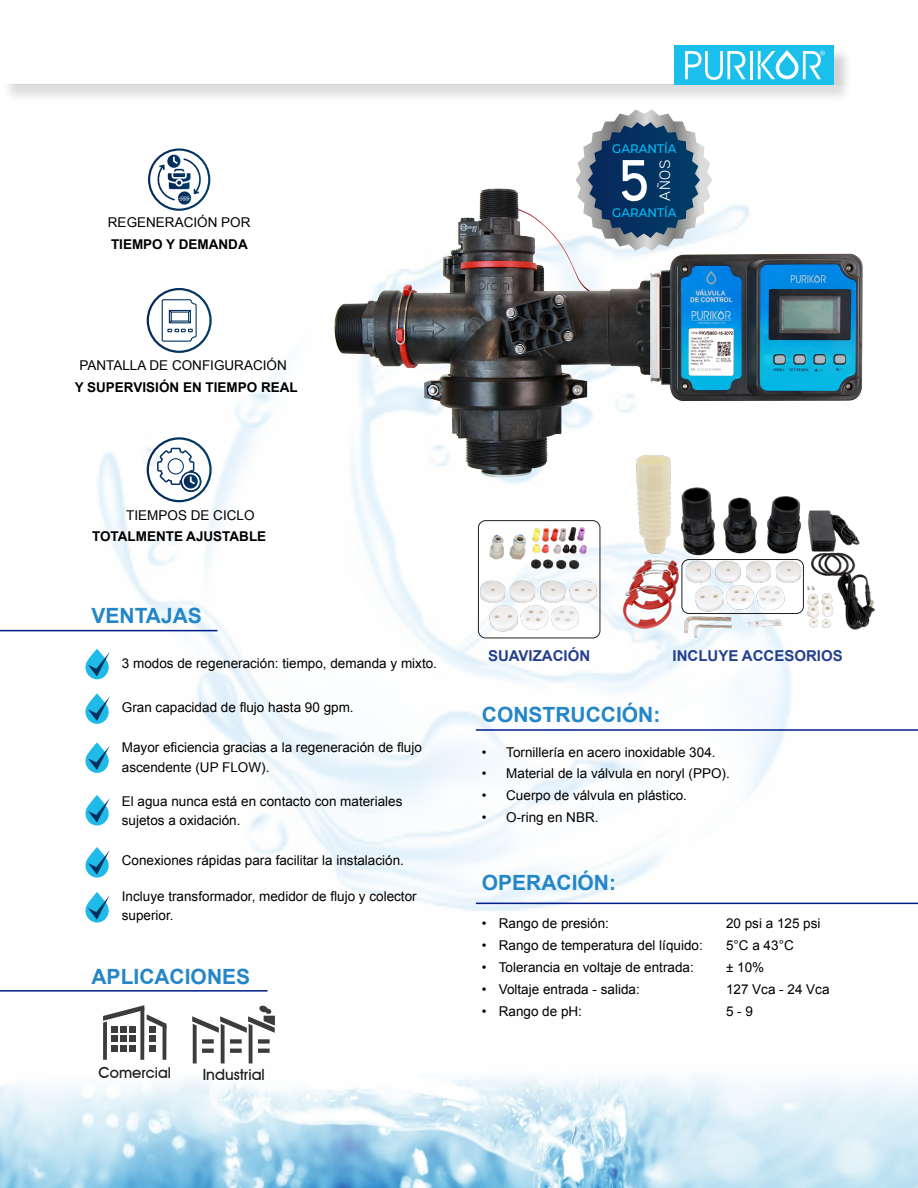
<style>
.page{position:relative;width:918px;height:1188px;background:#fff}
.page>*{position:absolute;margin:0;border:0;box-sizing:border-box;transform-origin:0 0}
.t1{font:600 58.5px "Aaux Next";color:#fff;scale:.96 1}
.H2_-_BLUE{font:700 21px "Arial";color:#2486c7}
.t2{font:500 15.45px "Avant Garde IT Cby BT";color:#1d1d1b}
.t3{font:500 15.15px "Avant Garde IT Cby BT";color:#1d1d1b}
.t4{font:700 15px "Arial";color:#253f8e}
.t5{font:15px "Aaux Next";color:#fff;scale:1.04 1}
.Párrafo{font:13.5px/19.5px "Arial";color:#000}
.H3_-_BLACK_BOLD_VENTAJAS{font:700 13.5px "Arial";color:#000}
.H3_-_BLACK_LIGHT_VENTAJAS{font:13.5px "Arial";color:#000}
.t6{font:500 12.45px "Montserrat";color:#00c2ff;scale:.96 1}
</style>
<div class="page">
<div style="left:2px;top:47px;width:850px;height:56px;background:#231f20;opacity:.2"></div>
<div style="left:0;top:45px;width:833px;height:39px;background:#fff"></div>
<div style="left:674px;top:45px;width:159px;height:40px;background:#1ac0eb"></div>
<svg style="left:685px;top:51px;width:60px;height:29px"></svg>
<hr style="left:750px;top:51px;width:3px;height:28px;background:#fff">
<svg style="left:758px;top:50px;width:67px;height:29px"></svg>
<img style="left:0;top:85px;width:912px;height:829px">
<img style="left:0;top:1023px;width:918px;height:165px">
<hr style="left:0;top:630px;width:218px;height:1px;background:#001c88">
<hr style="left:0;top:990px;width:268px;height:2px;background:#001c88">
<hr style="left:476px;top:903px;width:442px;height:1px;background:#001c88">
<hr style="left:476px;top:729px;width:442px;height:2px;background:#001c88">
<img style="left:316px;top:162px;width:562px;height:317px">
<svg style="left:575px;top:109px;width:138px;height:143px"></svg>
<svg style="left:86px;top:649px;width:24px;height:30px"></svg>
<svg style="left:86px;top:693px;width:24px;height:31px"></svg>
<svg style="left:86px;top:742px;width:24px;height:31px"></svg>
<svg style="left:86px;top:795px;width:24px;height:31px"></svg>
<svg style="left:86px;top:847px;width:24px;height:31px"></svg>
<svg style="left:86px;top:892px;width:24px;height:31px"></svg>
<div style="left:148px;top:148px;width:62px;height:63px;border:2px solid #fff;border-radius:50%"></div>
<svg style="left:178px;top:191px;width:13px;height:14px"></svg>
<svg style="left:156px;top:155px;width:46px;height:46px"></svg>
<div style="left:147px;top:288px;width:65px;height:65px;border:2px solid #fff;border-radius:50%"></div>
<svg style="left:161px;top:299px;width:36px;height:43px"></svg>
<div style="left:147px;top:437px;width:65px;height:65px;border:2px solid #fff;border-radius:50%"></div>
<svg style="left:156px;top:447px;width:46px;height:46px"></svg>
<svg style="left:103px;top:1005px;width:63px;height:55px"></svg>
<div style="left:149px;top:1045px;width:6px;height:7px;background:#3c3c3b"></div>
<svg style="left:192px;top:1005px;width:83px;height:58px"></svg>
<svg style="left:258px;top:1049px;width:12px;height:4px"></svg>
<img style="left:478px;top:520px;width:123px;height:53px">
<div style="left:478px;top:520px;width:122px;height:118px;border:1px solid #231f20;border-radius:7px"></div>
<img style="left:479px;top:573px;width:122px;height:62px">
<img style="left:620px;top:428px;width:260px;height:261px">
<div style="left:682px;top:559px;width:122px;height:55px;border:1px solid #231f20;border-radius:7px"></div>
<p class="H3_-_BLACK_LIGHT_VENTAJAS" style="left:108px;top:213px;width:144px">REGENERACIÓN POR</p>
<p class="H3_-_BLACK_BOLD_VENTAJAS" style="left:111px;top:235px;width:138px">TIEMPO Y DEMANDA</p>
<p class="H3_-_BLACK_LIGHT_VENTAJAS" style="left:79px;top:357px;width:209px">PANTALLA DE CONFIGURACIÓN</p>
<p class="H3_-_BLACK_BOLD_VENTAJAS" style="left:75px;top:378px;width:225px">Y SUPERVISIÓN EN TIEMPO REAL</p>
<p class="t6" style="left:612px;top:140px;width:69px">GARANTÍA</p>
<p class="t5" style="left:655px;top:201px;width:41px;rotate:-90deg">AÑOS</p>
<p class="t6" style="left:612px;top:204px;width:69px">GARANTÍA</p>
<p class="t1" style="left:619px;top:140px;width:33px">5</p>
<p class="H3_-_BLACK_LIGHT_VENTAJAS" style="left:126px;top:506px;width:130px">TIEMPOS DE CICLO</p>
<p class="H3_-_BLACK_BOLD_VENTAJAS" style="left:92px;top:528px;width:176px">TOTALMENTE AJUSTABLE</p>
<p class="H2_-_BLUE" style="left:92px;top:602px;width:112px">VENTAJAS</p>
<p class="Párrafo" style="left:122px;top:654px;width:317px">3 modos de regeneración: tiempo, demanda y mixto.</p>
<p class="Párrafo" style="left:122px;top:697px;width:233px">Gran capacidad de flujo hasta 90 gpm.</p>
<p class="Párrafo" style="left:122px;top:738px;width:302px">Mayor eficiencia gracias a la regeneración de flujo ascendente (UP FLOW).</p>
<p class="Párrafo" style="left:122px;top:791px;width:282px">El agua nunca está en contacto con materiales sujetos a oxidación.</p>
<p class="Párrafo" style="left:122px;top:851px;width:284px">Conexiones rápidas para facilitar la instalación.</p>
<p class="Párrafo" style="left:122px;top:886px;width:296px">Incluye transformador, medidor de flujo y colector superior.</p>
<p class="H2_-_BLUE" style="left:92px;top:963px;width:160px">APLICACIONES</p>
<p class="t3" style="left:98px;top:1064px;width:74px">Comercial</p>
<p class="t2" style="left:203px;top:1065px;width:64px">Industrial</p>
<p class="t4" style="left:488px;top:646px;width:104px">SUAVIZACIÓN</p>
<p class="t4" style="left:673px;top:646px;width:172px">INCLUYE ACCESORIOS</p>
<p class="H2_-_BLUE" style="left:482px;top:701px;width:180px">CONSTRUCCIÓN:</p>
<p class="Párrafo" style="left:482px;top:742px;width:6px">•</p>
<p class="Párrafo" style="left:506px;top:742px;width:211px">Tornillería en acero inoxidable 304.</p>
<p class="Párrafo" style="left:482px;top:764px;width:6px">•</p>
<p class="Párrafo" style="left:506px;top:764px;width:225px">Material de la válvula en noryl (PPO).</p>
<p class="Párrafo" style="left:482px;top:786px;width:6px">•</p>
<p class="Párrafo" style="left:506px;top:786px;width:182px">Cuerpo de válvula en plástico.</p>
<p class="Párrafo" style="left:482px;top:808px;width:6px">•</p>
<p class="Párrafo" style="left:506px;top:808px;width:94px">O-ring en NBR.</p>
<p class="H2_-_BLUE" style="left:482px;top:869px;width:136px">OPERACIÓN:</p>
<p class="Párrafo" style="left:482px;top:914px;width:6px">•</p>
<p class="Párrafo" style="left:499px;top:914px;width:112px">Rango de presión:</p>
<p class="Párrafo" style="left:726px;top:914px;width:96px">20 psi a 125 psi</p>
<p class="Párrafo" style="left:482px;top:936px;width:6px">•</p>
<p class="Párrafo" style="left:499px;top:936px;width:206px">Rango de temperatura del líquido:</p>
<p class="Párrafo" style="left:726px;top:936px;width:69px">5°C a 43°C</p>
<p class="Párrafo" style="left:482px;top:958px;width:6px">•</p>
<p class="Párrafo" style="left:499px;top:958px;width:197px">Tolerancia en voltaje de entrada:</p>
<p class="Párrafo" style="left:726px;top:958px;width:40px">± 10%</p>
<p class="Párrafo" style="left:482px;top:980px;width:6px">•</p>
<p class="Párrafo" style="left:499px;top:980px;width:143px">Voltaje entrada - salida:</p>
<p class="Párrafo" style="left:726px;top:980px;width:105px">127 Vca - 24 Vca</p>
<p class="Párrafo" style="left:482px;top:1001px;width:6px">•</p>
<p class="Párrafo" style="left:499px;top:1001px;width:85px">Rango de pH:</p>
<p class="Párrafo" style="left:726px;top:1001px;width:29px">5 - 9</p>
</div>
